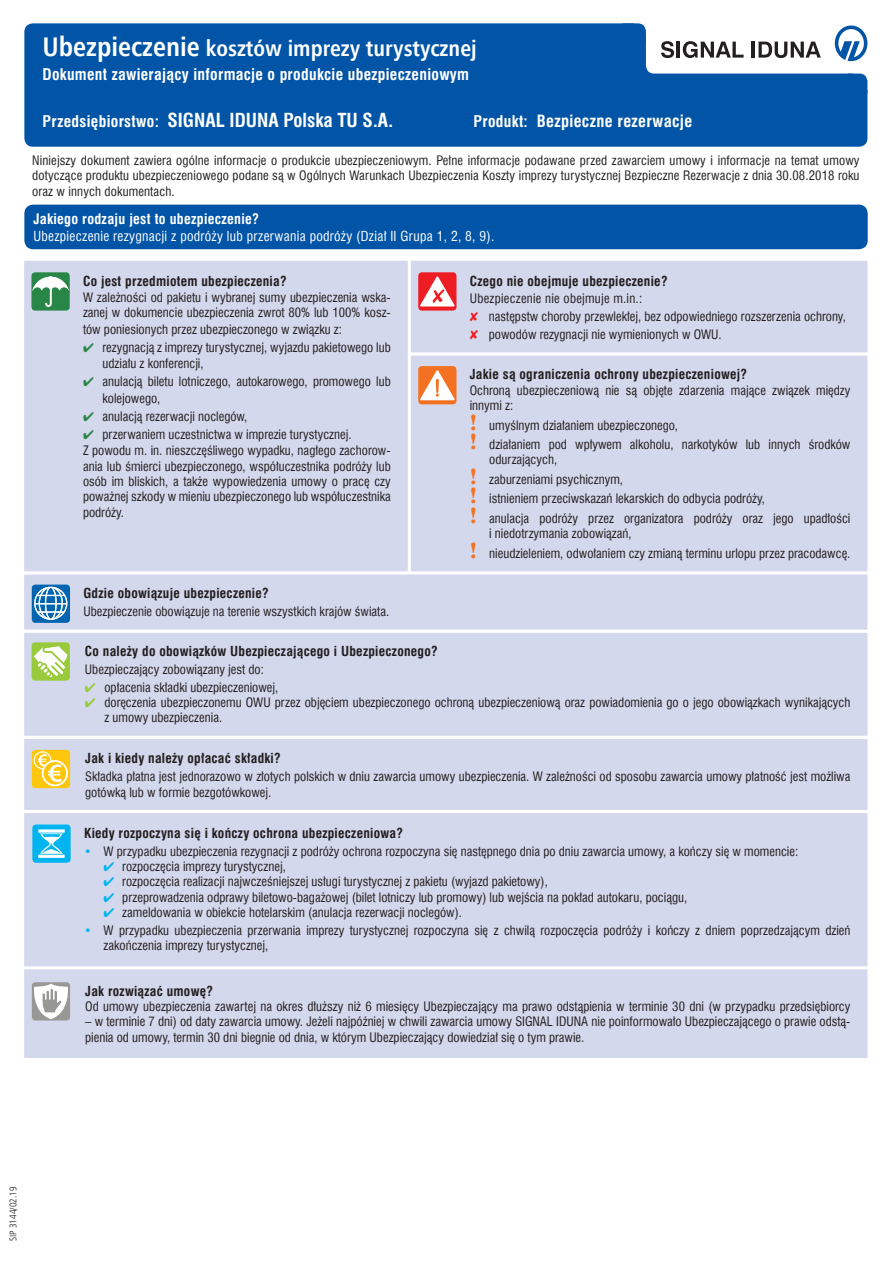
<style>
.page{position:relative;width:893px;height:1263px;background:#fff}
.page>*{position:absolute;margin:0;border:0;box-sizing:border-box;transform-origin:0 0}
.t1{font:700 22.5px "Humnst 777 Cn EU";color:#fff}
.t2{font:700 18.9px "Swis 721 Cn EU";color:#fff}
.t3{font:700 16.5px "Swis 721 Cn EU";letter-spacing:.02em;color:#fff}
.t4{font:700 15.75px "Swis 721 Cn EU";letter-spacing:.02em;color:#fff}
.t5{font:700 14.25px "Swis 721 Cn EU";letter-spacing:.02em;color:#fff}
.t6{font:700 13.5px "Swis 721 Cn EU";letter-spacing:.02em;color:#231f20}
.t7{font:13.5px "Swis 721 Cn EU";letter-spacing:.02em;color:#fff}
.t8{font:12.75px/15.3px "Swis 721 Cn EU";color:#231f20}
.t9{font:12.75px "Swis 721 Cn EU";letter-spacing:.02em;color:#231f20}
.t10{font:9.75px "Humnst 777 Lt Cn EU";color:#231f20}
.s1{font-size:27px}
.s2{font-size:15.75px}
.s3{color:#288746}
.s4{font-family:"Dutch 801 X Bd EU";font-size:22.5px;color:#f37121}
.s5{color:#99ca3b}
.s6{color:#00b4ef}
</style>
<div class="page">
<div style="left:24px;top:23px;width:843px;height:124px;background:#0154a6;border-radius:9px"></div>
<div style="left:24px;top:260px;width:382px;height:310px;background:#d4d8ec"></div>
<div style="left:31px;top:272px;width:39px;height:39px;background:#288746;border-radius:4px"></div>
<svg style="left:32px;top:276px;width:37px;height:31px"></svg>
<div style="left:406px;top:351px;width:462px;height:219px;background:#d4d8ec"></div>
<div style="left:418px;top:366px;width:38px;height:38px;background:#f37121;border-radius:4px"></div>
<svg style="left:420px;top:370px;width:35px;height:30px"></svg>
<svg style="left:24px;top:570px;width:844px;height:58px;background:#d6daed"></svg>
<div style="left:32px;top:585px;width:38px;height:38px;background:#0164b1;border-radius:4px"></div>
<svg style="left:34px;top:587px;width:33px;height:33px"></svg>
<div style="left:24px;top:205px;width:844px;height:44px;background:#0154a6;border-radius:9px"></div>
<div style="left:24px;top:628px;width:844px;height:106px;background:#d4d8ec"></div>
<div style="left:32px;top:642px;width:38px;height:39px;background:#99ca3b;border-radius:4px"></div>
<svg style="left:34px;top:646px;width:34px;height:31px"></svg>
<div style="left:24px;top:734px;width:844px;height:74px;background:#d4d8ec"></div>
<div style="left:32px;top:750px;width:38px;height:38px;background:#fec70c;border-radius:4px"></div>
<svg style="left:34px;top:752px;width:17px;height:17px"></svg>
<div style="left:34px;top:751px;width:17px;height:18px;border:1px solid #fff;border-radius:50%"></div>
<svg style="left:43px;top:761px;width:24px;height:24px"></svg>
<div style="left:42px;top:760px;width:26px;height:26px;border:2px solid #fff;border-radius:50%"></div>
<svg style="left:38px;top:754px;width:24px;height:28px"></svg>
<div style="left:24px;top:808px;width:844px;height:157px;background:#d4d8ec"></div>
<div style="left:32px;top:824px;width:39px;height:39px;background:#00b4ef;border-radius:4px"></div>
<svg style="left:38px;top:829px;width:27px;height:29px"></svg>
<div style="left:646px;top:7px;width:240px;height:67px;background:#fff;border-radius:8px"></div>
<svg style="left:835px;top:26px;width:32px;height:35px"></svg>
<svg style="left:661px;top:41px;width:13px;height:17px"></svg>
<hr style="left:677px;top:42px;width:3px;height:16px;background:#231f20">
<svg style="left:683px;top:41px;width:61px;height:17px"></svg>
<hr style="left:752px;top:42px;width:3px;height:16px;background:#231f20">
<svg style="left:758px;top:42px;width:63px;height:16px"></svg>
<div style="left:634px;top:16px;width:20px;height:20px;background:#fff"></div>
<svg style="left:853px;top:73px;width:15px;height:17px"></svg>
<div style="left:616px;top:23px;width:30px;height:25px;background:#0154a6;border-radius:8px"></div>
<div style="left:841px;top:74px;width:26px;height:25px;background:#0154a6;border-radius:8px"></div>
<div style="left:24px;top:965px;width:844px;height:93px;background:#d4d8ec"></div>
<svg style="left:32px;top:982px;width:38px;height:38px"></svg>
<svg style="left:31px;top:983px;width:39px;height:36px"></svg>
<svg style="left:409px;top:260px;width:459px;height:94px;background:#d6d5e8"></svg>
<p class="t1" style="left:43px;top:34px;width:436px"><span class="s1">Ubezpieczenie</span> kosztów imprezy turystycznej</p>
<p class="t4" style="left:43px;top:65px;width:428px">Dokument zawierający informacje o produkcie ubezpieczeniowym</p>
<p class="t2" style="left:43px;top:108px;width:352px"><span class="s2">Przedsiębiorstwo:</span> SIGNAL IDUNA Polska TU S.A.</p>
<p class="t3" style="left:474px;top:111px;width:220px"><span class="s2">Produkt:</span> Bezpieczne rezerwacje</p>
<p class="t8" style="left:32px;top:152px;width:829px;line-height:15.8px;text-align:justify">Niniejszy dokument zawiera ogólne informacje o produkcie ubezpieczeniowym. Pełne informacje podawane przed zawarciem umowy i informacje na temat umowy dotyczące produktu ubezpieczeniowego podane są w Ogólnych Warunkach Ubezpieczenia Koszty imprezy turystycznej Bezpieczne Rezerwacje z dnia 30.08.2018 roku oraz w innych dokumentach.</p>
<p class="t5" style="left:33px;top:210px;width:227px">Jakiego rodzaju jest to ubezpieczenie?</p>
<p class="t7" style="left:33px;top:227px;width:463px">Ubezpieczenie rezygnacji z podróży lub przerwania podróży (Dział II Grupa 1, 2, 8, 9).</p>
<p class="t6" style="left:83px;top:273px;width:205px">Co jest przedmiotem ubezpieczenia?</p>
<p class="t8" style="left:83px;top:290px;width:309px">W zależności od pakietu i wybranej sumy ubezpieczenia wska&shy;zanej w dokumencie ubezpieczenia zwrot 80% lub 100% kosz-</p>
<p class="t8" style="left:83px;top:322px;width:261px">tów poniesionych przez ubezpieczonego w związku z:</p>
<p class="t8" style="left:103px;top:339px;width:290px;line-height:16.5px;text-indent:-20px"><span class="s3">✔</span> rezygnacją z imprezy turystycznej, wyjazdu pakietowego lub udziału z konferencji,</p>
<p class="t8" style="left:103px;top:373px;width:290px;line-height:16.5px;text-indent:-20px"><span class="s3">✔</span> anulacją biletu lotniczego, autokarowego, promowego lub kolejowego,</p>
<p class="t8" style="left:83px;top:409px;width:166px"><span class="s3">✔</span> anulacją rezerwacji noclegów,</p>
<p class="t8" style="left:83px;top:427px;width:270px"><span class="s3">✔</span> przerwaniem uczestnictwa w imprezie turystycznej.</p>
<p class="t8" style="left:83px;top:443px;width:309px;text-align:justify">Z powodu m. in. nieszczęśliwego wypadku, nagłego zachorow&shy;ania lub śmierci ubezpieczonego, współuczestnika podróży lub osób im bliskich, a także wypowiedzenia umowy o pracę czy poważnej szkody w mieniu ubezpieczonego lub współuczestnika podróży.</p>
<p class="t6" style="left:83px;top:585px;width:187px">Gdzie obowiązuje ubezpieczenie?</p>
<p class="t8" style="left:83px;top:604px;width:307px">Ubezpieczenie obowiązuje na terenie wszystkich krajów świata.</p>
<p class="t6" style="left:470px;top:273px;width:199px">Czego nie obejmuje ubezpieczenie?</p>
<p class="t9" style="left:470px;top:290px;width:174px">Ubezpieczenie nie obejmuje m.in.:</p>
<p class="t8" style="left:489px;top:308px;width:358px">następstw choroby przewlekłej, bez odpowiedniego rozszerzenia ochrony,</p>
<p class="t8" style="left:489px;top:326px;width:234px">powodów rezygnacji nie wymienionych w OWU.</p>
<p class="t6" style="left:470px;top:366px;width:279px">Jakie są ograniczenia ochrony ubezpieczeniowej?</p>
<p class="t8" style="left:470px;top:382px;width:382px">Ochroną ubezpieczeniową nie są objęte zdarzenia mające związek między innymi z:</p>
<p class="t8" style="left:470px;top:417px;width:210px"><span class="s4">!</span> umyślnym działaniem ubezpieczonego,</p>
<p class="t8" style="left:489px;top:437px;width:363px;text-indent:-20px"><span class="s4">!</span> działaniem pod wpływem alkoholu, narkotyków lub innych środków odurzających,</p>
<p class="t8" style="left:470px;top:471px;width:155px"><span class="s4">!</span> zaburzeniami psychicznym,</p>
<p class="t8" style="left:470px;top:491px;width:297px"><span class="s4">!</span> istnieniem przeciwskazań lekarskich do odbycia podróży,</p>
<p class="t8" style="left:489px;top:510px;width:363px;text-indent:-20px"><span class="s4">!</span> anulacja podróży przez organizatora podróży oraz jego upadłości i niedotrzymania zobowiązań,</p>
<p class="t8" style="left:470px;top:545px;width:382px"><span class="s4">!</span> nieudzieleniem, odwołaniem czy zmianą terminu urlopu przez pracodawcę.</p>
<p class="t6" style="left:85px;top:643px;width:354px">Co należy do obowiązków Ubezpieczającego i Ubezpieczonego?</p>
<p class="t8" style="left:85px;top:661px;width:180px">Ubezpieczający zobowiązany jest do:</p>
<p class="t8" style="left:85px;top:679px;width:195px"><span class="s5">✔</span> opłacenia składki ubezpieczeniowej,</p>
<p class="t8" style="left:104px;top:695px;width:747px;text-indent:-20px"><span class="s5">✔</span> doręczenia ubezpieczonemu OWU przez objęciem ubezpieczonego ochroną ubezpieczeniową oraz powiadomienia go o jego obowiązkach wynikających z umowy ubezpieczenia.</p>
<p class="t6" style="left:85px;top:750px;width:197px">Jak i kiedy należy opłacać składki?</p>
<p class="t8" style="left:85px;top:769px;width:767px">Składka płatna jest jednorazowo w złotych polskich w dniu zawarcia umowy ubezpieczenia. W zależności od sposobu zawarcia umowy płatność jest możliwa gotówką lub w formie bezgotówkowej.</p>
<p class="t6" style="left:84px;top:825px;width:320px">Kiedy rozpoczyna się i kończy ochrona ubezpieczeniowa?</p>
<p class="t8" style="left:84px;top:843px;width:716px"><span class="s6">•</span> W przypadku ubezpieczenia rezygnacji z podróży ochrona rozpoczyna się następnego dnia po dniu zawarcia umowy, a kończy się w momencie:</p>
<p class="t8" style="left:104px;top:859px;width:184px"><span class="s6">✔</span> rozpoczęcia imprezy turystycznej,</p>
<p class="t8" style="left:104px;top:874px;width:446px"><span class="s6">✔</span> rozpoczęcia realizacji najwcześniejszej usługi turystycznej z pakietu (wyjazd pakietowy),</p>
<p class="t8" style="left:104px;top:889px;width:585px"><span class="s6">✔</span> przeprowadzenia odprawy biletowo-bagażowej (bilet lotniczy lub promowy) lub wejścia na pokład autokaru, pociągu,</p>
<p class="t8" style="left:104px;top:905px;width:360px"><span class="s6">✔</span> zameldowania w obiekcie hotelarskim (anulacja rezerwacji noclegów).</p>
<p class="t8" style="left:104px;top:923px;width:748px;text-indent:-19px"><span class="s6">•</span> W przypadku ubezpieczenia przerwania imprezy turystycznej rozpoczyna się z chwilą rozpoczęcia podróży i kończy z dniem poprzedzającym dzień zakończenia imprezy turystycznej,</p>
<p class="t6" style="left:85px;top:982px;width:129px">Jak rozwiązać umowę?</p>
<p class="t8" style="left:85px;top:998px;width:767px">Od umowy ubezpieczenia zawartej na okres dłuższy niż 6 miesięcy Ubezpieczający ma prawo odstąpienia w terminie 30 dni (w przypadku przedsiębiorcy</p>
<p class="t8" style="left:85px;top:1014px;width:767px">– w terminie 7 dni) od daty zawarcia umowy. Jeżeli najpóźniej w chwili zawarcia umowy SIGNAL IDUNA nie poinformowało Ubezpieczającego o prawie odstą&shy;pienia od umowy, termin 30 dni biegnie od dnia, w którym Ubezpieczający dowiedział się o tym prawie.</p>
<p class="t10" style="left:7px;top:1241px;width:56px;rotate:-90deg">SIP 3144/02.19</p>
</div>
